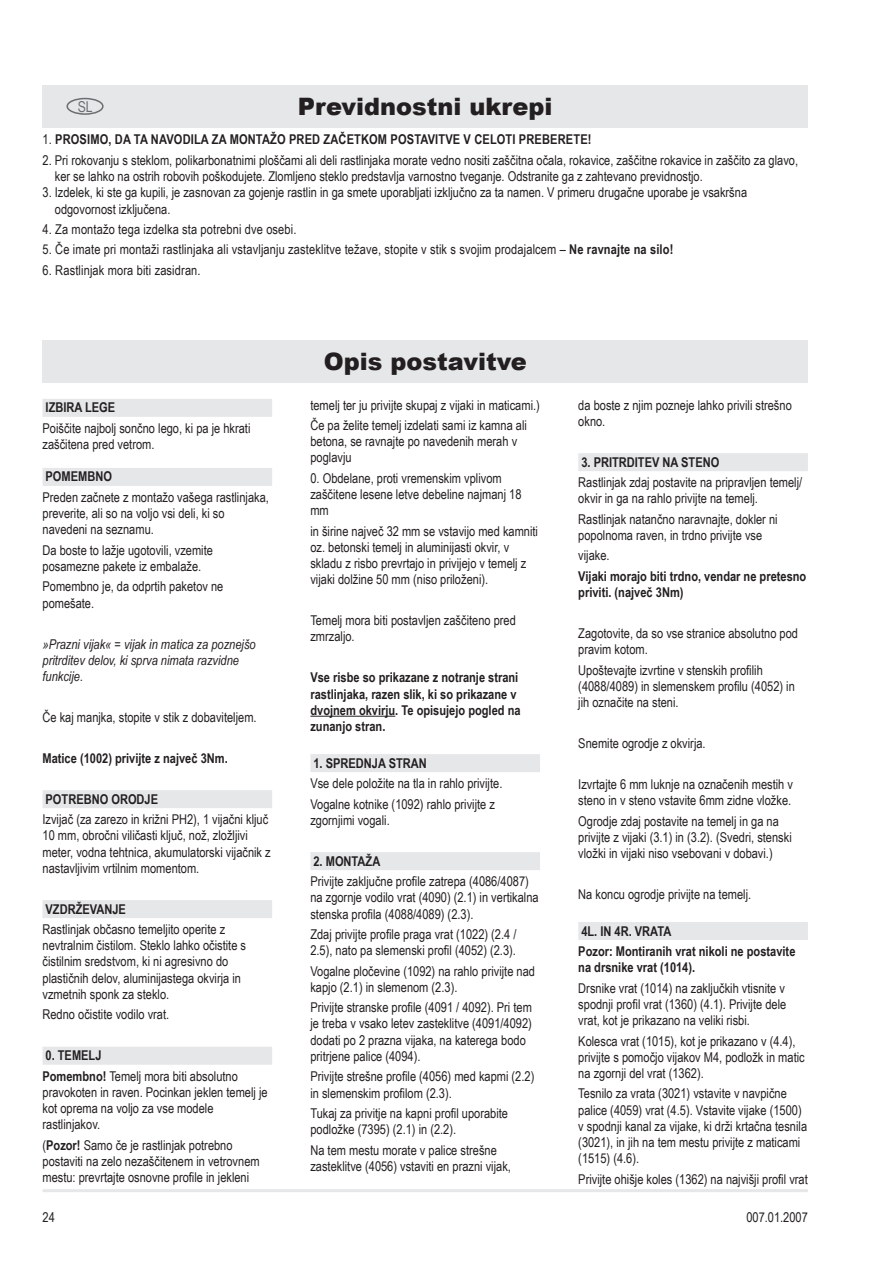
<style>
.page{position:relative;width:893px;height:1263px;background:#fff}
.page>*{position:absolute;margin:0;border:0;box-sizing:border-box;transform-origin:0 0}
.t1{font:900 24px "Arial";color:#231f20}
.t2{font:15px "Arial Narrow";color:#6c6d70}
.t3{font:13.5px/16.2px "Arial Narrow";color:#231f20}
.t4{font:700 13.5px/16.2px "Arial Narrow";color:#231f20}
.t5{font:italic 13.5px/16.2px "Arial Narrow";color:#231f20}
.s1{font-weight:400}
.s2{font-weight:700}
</style>
<div class="page">
<hr style="left:43px;top:1189px;width:765px;height:3px;background:#e6e7e9">
<div style="left:43px;top:399px;width:229px;height:18px;background:#e6e7e9"></div>
<div style="left:43px;top:468px;width:229px;height:18px;background:#e6e7e9"></div>
<div style="left:43px;top:790px;width:229px;height:18px;background:#e6e7e9"></div>
<div style="left:43px;top:900px;width:229px;height:18px;background:#e6e7e9"></div>
<div style="left:43px;top:1047px;width:229px;height:18px;background:#e6e7e9"></div>
<hr style="left:310px;top:716px;width:85px;height:1px;background:#231f20">
<div style="left:310px;top:754px;width:230px;height:18px;background:#e6e7e9"></div>
<div style="left:310px;top:852px;width:230px;height:18px;background:#e6e7e9"></div>
<div style="left:578px;top:453px;width:230px;height:18px;background:#e6e7e9"></div>
<div style="left:578px;top:922px;width:230px;height:18px;background:#e6e7e9"></div>
<div style="left:43px;top:340px;width:765px;height:43px;background:#e6e7e9"></div>
<div style="left:43px;top:85px;width:765px;height:43px;background:#e6e7e9"></div>
<div style="left:66px;top:98px;width:38px;height:17px;border:2px solid #6c6d70;border-radius:50%"></div>
<p class="t2" style="left:78px;top:95px;width:17px">SL</p>
<h1 class="t1" style="left:298px;top:89px;width:256px">Previdnostni ukrepi</h1>
<p class="t4" style="left:43px;top:131px;width:139px"><span class="s1">1.</span> PROSIMO, DA TA NAVODIL</p>
<p class="t4" style="left:201px;top:131px;width:105px">A ZA MONTAŽO PRED</p>
<p class="t4" style="left:324px;top:131px;width:159px">ZAČETKOM POSTAVITVE V CELOTI</p>
<p class="t4" style="left:519px;top:131px;width:17px">PREBERETE</p>
<p class="t4" style="left:588px;top:131px;width:5px">!</p>
<p class="t3" style="left:55px;top:152px;width:745px;text-indent:-12px">2. Pri rokovanju s steklom, polikarbonatnimi ploščami ali deli rastlinjaka morate vedno nositi zaščitna očala, rokavice, zaščitne rokavice in zaščito za glavo, ker se lahko na ostrih robovih poškodujete. Zlomljeno steklo predstavlja varnostno tveganje. Odstranite ga z zahtevano previdnostjo.</p>
<p class="t3" style="left:55px;top:184px;width:694px;text-indent:-12px">3. Izdelek, ki ste ga kupili, je zasnovan za gojenje rastlin in ga smete uporabljati izključno za ta namen. V primeru drugačne uporabe je vsakršna odgovornost izključena.</p>
<p class="t3" style="left:43px;top:221px;width:256px">4. Za montažo tega izdelka sta potrebni dve osebi.</p>
<p class="t3" style="left:43px;top:241px;width:632px">5. Če imate pri montaži rastlinjaka ali vstavljanju zasteklitve težave, stopite v stik s svojim prodajalcem – <span class="s2">Ne ravnajte na silo!</span></p>
<p class="t3" style="left:43px;top:261px;width:160px">6. Rastlinjak mora biti zasidran.</p>
<p class="t4" style="left:46px;top:399px;width:70px">IZBIRA LEGE</p>
<p class="t3" style="left:43px;top:419px;width:209px">Poiščite najbolj sončno lego, ki pa je hkrati zaščitena pred vetrom.</p>
<p class="t4" style="left:46px;top:468px;width:10px">POMEM</p>
<p class="t4" style="left:87px;top:468px;width:17px">BNO</p>
<p class="t3" style="left:43px;top:488px;width:228px">Preden začnete z montažo vašega rastlinjaka, preverite, ali so na voljo vsi deli, ki so navedeni na seznamu.</p>
<p class="t3" style="left:43px;top:541px;width:172px">Da boste to lažje ugotovili, vzemite posamezne pakete iz embalaže.</p>
<p class="t3" style="left:43px;top:578px;width:182px">Pomembno je, da odprtih paketov ne pomešate.</p>
<p class="t5" style="left:43px;top:635px;width:215px">»Prazni vijak« = vijak in matica za poznejšo pritrditev delov, ki sprva nimata razvidne funkcije.</p>
<p class="t3" style="left:43px;top:708px;width:216px">Če kaj manjka, stopite v stik z dobaviteljem.</p>
<p class="t4" style="left:43px;top:749px;width:187px">Matice (1002) privijte z največ 3Nm.</p>
<p class="t4" style="left:46px;top:790px;width:9px">POTRE</p>
<p class="t4" style="left:84px;top:790px;width:37px">BNO ORO</p>
<p class="t4" style="left:137px;top:790px;width:22px">DJE</p>
<p class="t3" style="left:43px;top:811px;width:230px">Izvijač (za zarezo in križni PH2), 1 vijačni ključ 10 mm, obročni viličasti ključ, nož, zložljivi meter, vodna tehtnica, akumulatorski vijačnik z nastavljivim vrtilnim momentom.</p>
<p class="t4" style="left:46px;top:900px;width:81px">VZDRŽEVANJE</p>
<p class="t3" style="left:43px;top:921px;width:205px">Rastlinjak občasno temeljito operite z nevtralnim čistilom. Steklo lahko očistite s čistilnim sredstvom, ki ni agresivno do plastičnih delov, aluminijastega okvirja in vzmetnih sponk za steklo.</p>
<p class="t3" style="left:43px;top:1006px;width:128px">Redno očistite vodilo vrat.</p>
<p class="t4" style="left:46px;top:1047px;width:21px">0. TEMEL</p>
<p class="t3" style="left:43px;top:1045px;width:197px;line-height:20.4px;text-indent:53px"><span class="s2">J<br>Pomembno!</span> Temelj mora biti absolutno</p>
<p class="t3" style="left:43px;top:1083px;width:227px">pravokoten in raven. Pocinkan jeklen temelj je kot oprema na voljo za vse modele rastlinjakov.</p>
<p class="t3" style="left:43px;top:1136px;width:219px">(<span class="s2">Pozor!</span> Samo če je rastlinjak potrebno postaviti na zelo nezaščitenem in vetrovnem mestu: prevrtajte osnovne profile in jekleni</p>
<p class="t3" style="left:43px;top:1208px;width:14px">24</p>
<h1 class="t1" style="left:324px;top:344px;width:204px">Opis postavitve</h1>
<p class="t3" style="left:310px;top:394px;width:231px;line-height:20.4px">temelj ter ju privijte skupaj z vijaki in maticami.)<br>Če pa želite temelj izdelati sami iz kamna ali</p>
<p class="t3" style="left:310px;top:433px;width:208px">betona, se ravnajte po navedenih merah v poglavju</p>
<p class="t3" style="left:310px;top:469px;width:213px">0. Obdelane, proti vremenskim vplivom zaščitene lesene letve debeline najmanj 18 mm</p>
<p class="t3" style="left:310px;top:522px;width:229px">in širine največ 32 mm se vstavijo med kamniti oz. betonski temelj in aluminijasti okvir, v skladu z risbo prevrtajo in privijejo v temelj z vijaki dolžine 50 mm (niso priloženi).</p>
<p class="t3" style="left:310px;top:612px;width:207px">Temelj mora biti postavljen zaščiteno pred zmrzaljo.</p>
<p class="t4" style="left:310px;top:669px;width:212px">Vse risbe so prikazane z notranje strani rastlinjaka, razen slik, ki so prikazane v dvojnem okvirju. Te opisujejo pogled na zunanjo stran.</p>
<p class="t4" style="left:313px;top:754px;width:92px">1. SPREDNJA STRAN</p>
<p class="t3" style="left:310px;top:773px;width:193px;line-height:20.4px">Vse dele položite na tla in rahlo privijte.<br>Vogalne kotnike (1092) rahlo privijte z</p>
<p class="t3" style="left:310px;top:811px;width:81px">zgornjimi vogali.</p>
<p class="t4" style="left:313px;top:852px;width:68px">2. MONTAŽA</p>
<p class="t3" style="left:310px;top:873px;width:230px">Privijte zaključne profile zatrepa (4086/4087) na zgornje vodilo vrat (4090) (2.1) in vertikalna stenska profila (4088/4089) (2.3).</p>
<p class="t3" style="left:310px;top:925px;width:208px">Zdaj privijte profile praga vrat (1022) (2.4 /<br>2.5), nato pa slemenski profil (4052) (2.3).</p>
<p class="t3" style="left:310px;top:962px;width:226px">Vogalne pločevine (1092) na rahlo privijte nad kapjo (2.1) in slemenom (2.3).</p>
<p class="t3" style="left:310px;top:999px;width:223px">Privijte stranske profile (4091 / 4092). Pri tem je treba v vsako letev zasteklitve (4091/4092) dodati po 2 prazna vijaka, na katerega bodo pritrjene palice (4094).</p>
<p class="t3" style="left:310px;top:1068px;width:225px">Privijte strešne profile (4056) med kapmi (2.2) in slemenskim profilom (2.3).</p>
<p class="t3" style="left:310px;top:1105px;width:199px">Tukaj za privitje na kapni profil uporabite podložke (7395) (2.1) in (2.2).</p>
<p class="t3" style="left:310px;top:1141px;width:202px">Na tem mestu morate v palice strešne zasteklitve (4056) vstaviti en prazni vijak,</p>
<p class="t3" style="left:578px;top:396px;width:215px">da boste z njim pozneje lahko privili strešno okno.</p>
<p class="t4" style="left:581px;top:453px;width:20px">3. PRITR</p>
<p class="t4" style="left:627px;top:453px;width:71px">DITEV NA STENO</p>
<p class="t3" style="left:578px;top:474px;width:225px">Rastlinjak zdaj postavite na pripravljen temelj/ okvir in ga na rahlo privijte na temelj.</p>
<p class="t3" style="left:578px;top:510px;width:201px">Rastlinjak natančno naravnajte, dokler ni popolnoma raven, in trdno privijte vse</p>
<p class="t3" style="left:578px;top:547px;width:33px">vijake.</p>
<p class="t4" style="left:578px;top:567px;width:230px">Vijaki morajo biti trdno, vendar ne pretesno priviti. (največ 3Nm)</p>
<p class="t3" style="left:578px;top:625px;width:221px">Zagotovite, da so vse stranice absolutno pod pravim kotom.</p>
<p class="t3" style="left:578px;top:661px;width:218px">Upoštevajte izvrtine v stenskih profilih (4088/4089) in slemenskem profilu (4052) in jih označite na steni.</p>
<p class="t3" style="left:578px;top:735px;width:129px">Snemite ogrodje z okvirja.</p>
<p class="t3" style="left:578px;top:775px;width:216px">Izvrtajte 6 mm luknje na označenih mestih v steno in v steno vstavite 6mm zidne vložke.</p>
<p class="t3" style="left:578px;top:812px;width:215px">Ogrodje zdaj postavite na temelj in ga na privijte z vijaki (3.1) in (3.2). (Svedri, stenski vložki in vijaki niso vsebovani v dobavi.)</p>
<p class="t3" style="left:578px;top:885px;width:174px">Na koncu ogrodje privijte na temelj.</p>
<p class="t4" style="left:578px;top:920px;width:219px;line-height:20.4px">4L. in 4R. VRATA<br>Pozor: Montiranih vrat nikoli ne postavite</p>
<p class="t4" style="left:578px;top:959px;width:118px">na drsnike vrat (1014).</p>
<p class="t3" style="left:578px;top:979px;width:209px;text-align:justify">Drsnike vrat (1014) na zaključkih vtisnite v spodnji profil vrat (1360) (4.1). Privijte dele vrat, kot je prikazano na veliki risbi.</p>
<p class="t3" style="left:578px;top:1032px;width:228px">Kolesca vrat (1015), kot je prikazano v (4.4), privijte s pomočjo vijakov M4, podložk in matic na zgornji del vrat (1362).</p>
<p class="t3" style="left:578px;top:1085px;width:230px">Tesnilo za vrata (3021) vstavite v navpične palice (4059) vrat (4.5). Vstavite vijake (1500) v spodnji kanal za vijake, ki drži krtačna tesnila (3021), in jih na tem mestu privijte z maticami (1515) (4.6).</p>
<p class="t3" style="left:578px;top:1170px;width:231px">Privijte ohišje koles (1362) na najvišji profil vrat</p>
<p class="t3" style="left:746px;top:1208px;width:63px">007.01.2007</p>
</div>
